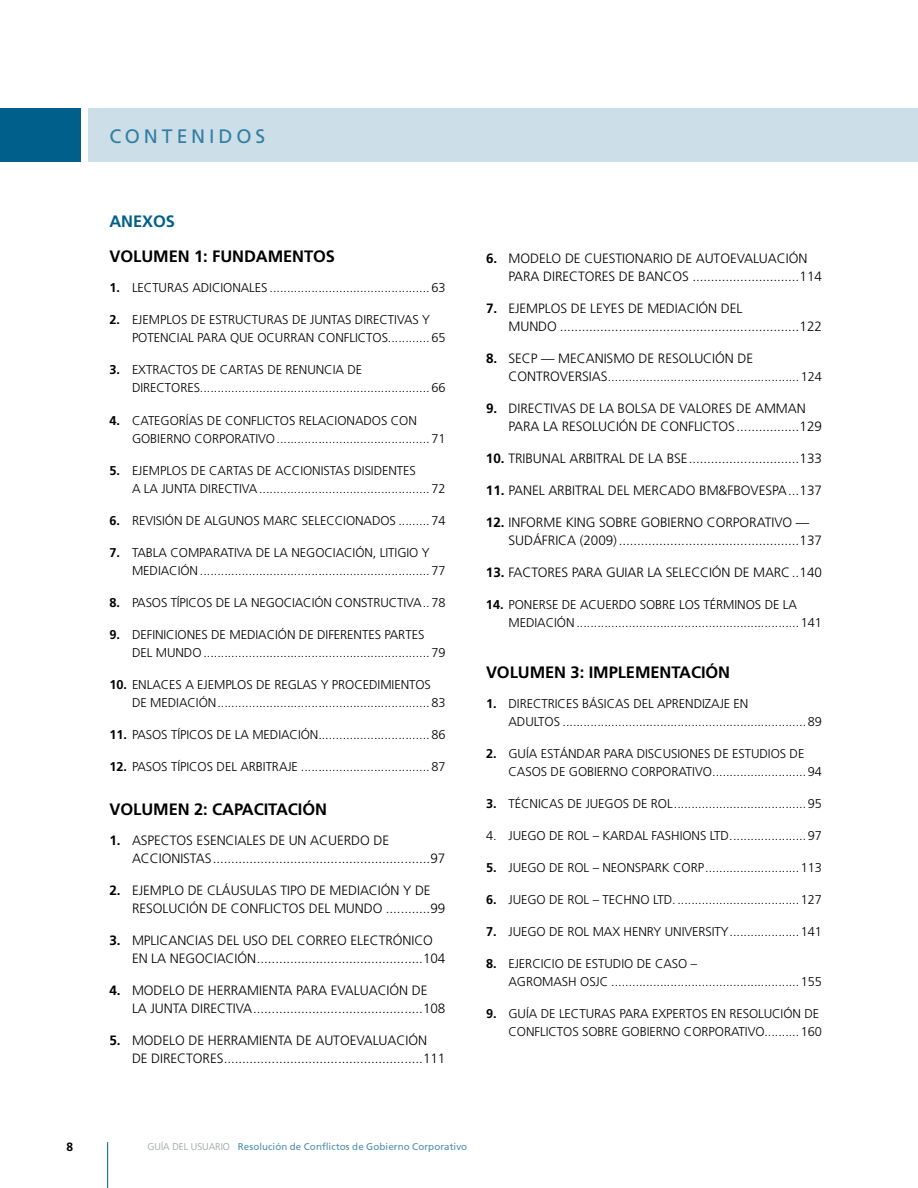
<style>
.page{position:relative;width:918px;height:1188px;background:#fff}
.page>*{position:absolute;margin:0;border:0;box-sizing:border-box;transform-origin:0 0}
.t1{font:19.5px "Frutiger";letter-spacing:.2em;color:#337fa2}
.t2{font:700 16.5px "Frutiger";letter-spacing:-.005em;color:#000}
.t3{font:700 16.5px "Frutiger";letter-spacing:-.005em;color:#005f8b}
.t4{font:300 13.5px/18px "Frutiger";letter-spacing:-.005em;color:#000}
.t5{font:300 12.75px/18px "Frutiger";letter-spacing:-.005em;color:#000}
.t6{font:700 12px "Frutiger";color:#000}
.t7{font:9.75px "Frutiger";letter-spacing:.01em;color:#4d8fae}
.s1{font-weight:700}
.s2{font-size:13.5px}
.s3{font-weight:300;color:#959c9d}
</style>
<div class="page">
<hr style="left:107px;top:1142px;width:1px;height:46px;background:#005f8b">
<div style="left:0;top:108px;width:81px;height:54px;background:#005f8b"></div>
<div style="left:88px;top:108px;width:830px;height:54px;background:#ccdfe8"></div>
<h1 class="t1" style="left:110px;top:125px;width:157px">CONTENIDOS</h1>
<p class="t3" style="left:110px;top:212px;width:67px">ANEXOS</p>
<p class="t2" style="left:110px;top:247px;width:227px">VOLUMEN 1: FUNDAMENTOS</p>
<p class="t5" style="left:110px;top:279px;width:338px"><span class="s1">1.</span> LECTURAS ADICIONALES ..............................................63</p>
<p class="t5" style="left:132px;top:311px;width:315px;text-indent:-23px"><span class="s1">2.</span> EJEMPLOS DE ESTRUCTURAS DE JUNTAS DIRECTIVAS Y<br>POTENCIAL PARA QUE OCURRAN CONFLICTOS............65</p>
<p class="t5" style="left:132px;top:361px;width:315px;text-indent:-23px"><span class="s1">3.</span> EXTRACTOS DE CARTAS DE RENUNCIA DE<br>DIRECTORES..................................................................66</p>
<p class="t5" style="left:132px;top:411px;width:315px;text-indent:-23px"><span class="s1">4.</span> CATEGORÍAS DE CONFLICTOS RELACIONADOS CON<br>GOBIERNO CORPORATIVO............................................71</p>
<p class="t5" style="left:132px;top:461px;width:315px;text-indent:-23px"><span class="s1">5.</span> EJEMPLOS DE CARTAS DE ACCIONISTAS DISIDENTES<br>A LA JUNTA DIRECTIVA.................................................72</p>
<p class="t5" style="left:110px;top:511px;width:338px"><span class="s1">6.</span> REVISIÓN DE ALGUNOS MARC SELECCIONADOS .........74</p>
<p class="t5" style="left:132px;top:543px;width:315px;text-indent:-23px"><span class="s1">7.</span> TABLA COMPARATIVA DE LA NEGOCIACIÓN, LITIGIO Y<br>MEDIACIÓN..................................................................77</p>
<p class="t5" style="left:109px;top:593px;width:338px"><span class="s1">8.</span> PASOS TÍPICOS DE LA NEGOCIACIÓN CONSTRUCTIVA..78</p>
<p class="t5" style="left:132px;top:625px;width:315px;text-indent:-23px"><span class="s1">9.</span> DEFINICIONES DE MEDIACIÓN DE DIFERENTES PARTES<br>DEL MUNDO .................................................................79</p>
<p class="t5" style="left:132px;top:675px;width:315px;text-indent:-23px"><span class="s1">10.</span> ENLACES A EJEMPLOS DE REGLAS Y PROCEDIMIENTOS<br>DE MEDIACIÓN.............................................................83</p>
<p class="t5" style="left:109px;top:725px;width:338px"><span class="s1">11.</span> PASOS TÍPICOS DE LA MEDIACIÓN................................86</p>
<p class="t5" style="left:109px;top:757px;width:338px"><span class="s1">12.</span> PASOS TÍPICOS DEL ARBITRAJE .....................................87</p>
<p class="t2" style="left:110px;top:799px;width:219px">VOLUMEN 2: CAPACITACIÓN</p>
<p class="t4" style="left:132px;top:831px;width:315px;text-indent:-23px"><span class="s1">1.</span> ASPECTOS ESENCIALES DE UN ACUERDO DE<br>ACCIONISTAS...........................................................97</p>
<p class="t4" style="left:132px;top:881px;width:315px;text-indent:-23px"><span class="s1">2.</span> EJEMPLO DE CLÁUSULAS TIPO DE MEDIACIÓN Y DE<br>RESOLUCIÓN DE CONFLICTOS DEL MUNDO ............99</p>
<p class="t4" style="left:132px;top:931px;width:315px;text-indent:-23px"><span class="s1">3.</span> MPLICANCIAS DEL USO DEL CORREO ELECTRÓNICO<br>EN LA NEGOCIACIÓN.............................................104</p>
<p class="t4" style="left:132px;top:981px;width:315px;text-indent:-23px"><span class="s1">4.</span> MODELO DE HERRAMIENTA PARA EVALUACIÓN DE<br>LA JUNTA DIRECTIVA..............................................108</p>
<p class="t4" style="left:132px;top:1031px;width:315px;text-indent:-23px"><span class="s1">5.</span> MODELO DE HERRAMIENTA DE AUTOEVALUACIÓN<br>DE DIRECTORES......................................................111</p>
<p class="t4" style="left:509px;top:249px;width:315px;text-indent:-23px"><span class="s1">6.</span> MODELO DE CUESTIONARIO DE AUTOEVALUACIÓN<br>PARA DIRECTORES DE BANCOS .............................114</p>
<p class="t4" style="left:509px;top:299px;width:315px;text-indent:-23px"><span class="s1">7.</span> EJEMPLOS DE LEYES DE MEDIACIÓN DEL<br>MUNDO .................................................................122</p>
<p class="t4" style="left:486px;top:349px;width:269px"><span class="s1">8.</span> SECP — MECANISMO DE RESOLUCIÓN DE</p>
<p class="t5" style="left:509px;top:367px;width:315px"><span class="s2">CONTROVERSIAS</span>.......................................................124</p>
<p class="t4" style="left:509px;top:399px;width:315px;text-indent:-23px"><span class="s1">9.</span> DIRECTIVAS DE LA BOLSA DE VALORES DE AMMAN<br>PARA LA RESOLUCIÓN DE CONFLICTOS.................129</p>
<p class="t4" style="left:486px;top:449px;width:338px"><span class="s1">10.</span> TRIBUNAL ARBITRAL DE LA BSE..............................133</p>
<p class="t4" style="left:486px;top:481px;width:338px"><span class="s1">11.</span> PANEL ARBITRAL DEL MERCADO BM&amp;FBOVESPA...137</p>
<p class="t4" style="left:509px;top:513px;width:315px;text-indent:-23px"><span class="s1">12.</span> INFORME KING SOBRE GOBIERNO CORPORATIVO —<br>SUDÁFRICA (2009).................................................137</p>
<p class="t4" style="left:486px;top:563px;width:337px"><span class="s1">13.</span> FACTORES PARA GUIAR LA SELECCIÓN DE MARC..140</p>
<p class="t5" style="left:509px;top:595px;width:315px;text-indent:-23px"><span class="s1">14.</span> PONERSE DE ACUERDO SOBRE LOS TÉRMINOS DE LA<br>MEDIACIÓN ................................................................141</p>
<p class="t2" style="left:486px;top:662px;width:246px">VOLUMEN 3: IMPLEMENTACIÓN</p>
<p class="t5" style="left:509px;top:694px;width:315px;text-indent:-23px"><span class="s1">1.</span> DIRECTRICES BÁSICAS DEL APRENDIZAJE EN<br>ADULTOS ......................................................................89</p>
<p class="t5" style="left:509px;top:744px;width:315px;text-indent:-23px"><span class="s1">2.</span> GUÍA ESTÁNDAR PARA DISCUSIONES DE ESTUDIOS DE<br>CASOS DE GOBIERNO CORPORATIVO...........................94</p>
<p class="t5" style="left:486px;top:794px;width:338px"><span class="s1">3.</span> TÉCNICAS DE JUEGOS DE ROL......................................95</p>
<p class="t5" style="left:486px;top:826px;width:338px">4. JUEGO DE ROL – KARDAL FASHIONS LTD......................97</p>
<p class="t5" style="left:486px;top:858px;width:338px"><span class="s1">5.</span> JUEGO DE ROL – NEONSPARK CORP...........................113</p>
<p class="t5" style="left:486px;top:890px;width:338px"><span class="s1">6.</span> JUEGO DE ROL – TECHNO LTD....................................127</p>
<p class="t5" style="left:486px;top:922px;width:338px"><span class="s1">7.</span> JUEGO DE ROL MAX HENRY UNIVERSITY....................141</p>
<p class="t5" style="left:509px;top:954px;width:315px;text-indent:-23px"><span class="s1">8.</span> EJERCICIO DE ESTUDIO DE CASO –<br>AGROMASH OSJC ......................................................155</p>
<p class="t5" style="left:486px;top:1004px;width:338px;text-align:right"><span class="s1">9.</span> GUÍA DE LECTURAS PARA EXPERTOS EN RESOLUCIÓN DE<br>CONFLICTOS SOBRE GOBIERNO CORPORATIVO..........160</p>
<p class="t6" style="left:67px;top:1140px;width:8px">8</p>
<p class="t7" style="left:148px;top:1141px;width:321px"><span class="s3">GUÍA DEL USUARIO</span> Resolución de Conflictos de Gobierno Corporativo</p>
</div>
